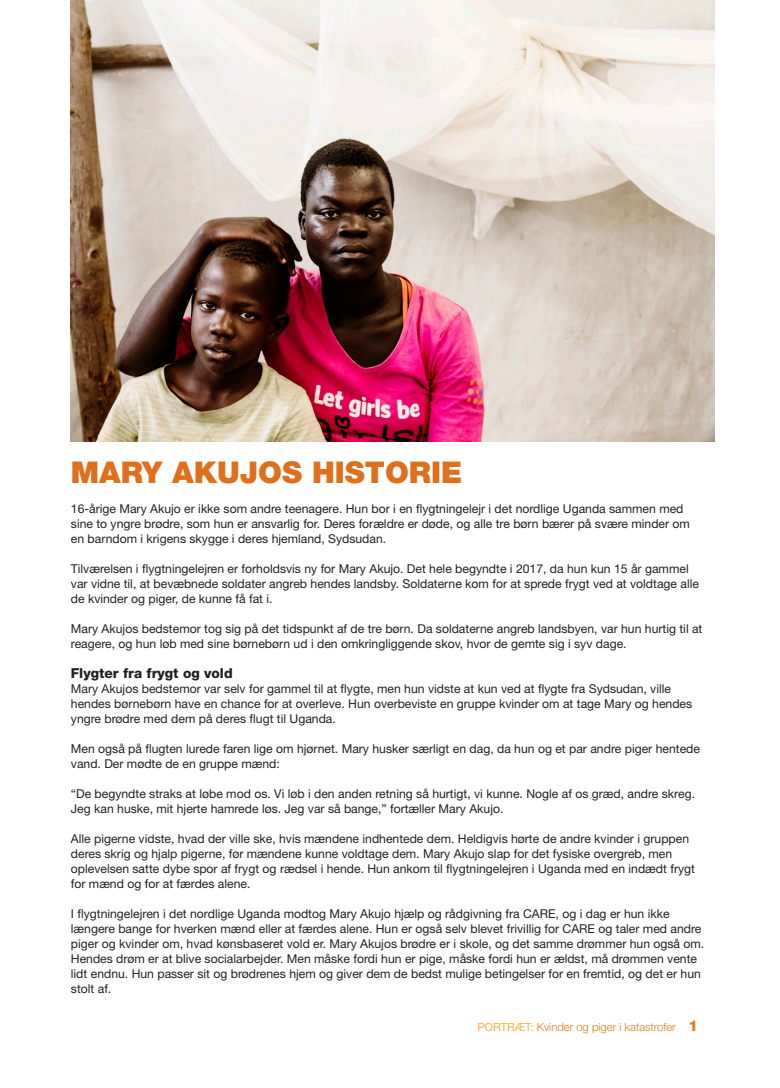
<style>
.page{position:relative;width:780px;height:1088px;background:#fff}
.page>*{position:absolute;margin:0;border:0;box-sizing:border-box;transform-origin:0 0}
.Brød_Tekst{font:900 30px "Helvetica Neue LT Std";color:#e06f1c}
.Fremhævet{font:800 13.75px "Helvetica Neue LT Std";color:#231f20}
.Fremhævet-2{font:12.25px/15px "Helvetica Neue LT Std";color:#231f20}
.t1{font:300 11.25px "Helvetica Neue LT Std";color:#e5771d}
.s1{font-weight:400;color:#fbb03f}
.s2{font-weight:800;font-size:15px}
</style>
<div class="page">
<img style="left:71px;top:0;width:643px;height:441px">
<p class="Brød_Tekst" style="left:71px;top:454px;width:393px">MARY AKUJOS HISTORIE</p>
<p class="Fremhævet-2" style="left:71px;top:501px;width:620px">16-årige Mary Akujo er ikke som andre teenagere. Hun bor i en flygtningelejr i det nordlige Uganda sammen med sine to yngre brødre, som hun er ansvarlig for. Deres forældre er døde, og alle tre børn bærer på svære minder om en barndom i krigens skygge i deres hjemland, Sydsudan.</p>
<p class="Fremhævet-2" style="left:71px;top:561px;width:629px">Tilværelsen i flygtningelejren er forholdsvis ny for Mary Akujo. Det hele begyndte i 2017, da hun kun 15 år gammel var vidne til, at bevæbnede soldater angreb hendes landsby. Soldaterne kom for at sprede frygt ved at voldtage alle de kvinder og piger, de kunne få fat i.</p>
<p class="Fremhævet-2" style="left:71px;top:621px;width:633px">Mary Akujos bedstemor tog sig på det tidspunkt af de tre børn. Da soldaterne angreb landsbyen, var hun hurtig til at reagere, og hun løb med sine børnebørn ud i den omkringliggende skov, hvor de gemte sig i syv dage.</p>
<p class="Fremhævet" style="left:71px;top:665px;width:163px">Flygter fra frygt og vold</p>
<p class="Fremhævet-2" style="left:71px;top:681px;width:623px">Mary Akujos bedstemor var selv for gammel til at flygte, men hun vidste at kun ved at flygte fra Sydsudan, ville hendes børnebørn have en chance for at overleve. Hun overbeviste en gruppe kvinder om at tage Mary og hendes yngre brødre med dem på deres flugt til Uganda.</p>
<p class="Fremhævet-2" style="left:71px;top:741px;width:630px">Men også på flugten lurede faren lige om hjørnet. Mary husker særligt en dag, da hun og et par andre piger hentede vand. Der mødte de en gruppe mænd:</p>
<p class="Fremhævet-2" style="left:71px;top:786px;width:625px">“De begyndte straks at løbe mod os. Vi løb i den anden retning så hurtigt, vi kunne. Nogle af os græd, andre skreg.<br>Jeg kan huske, mit hjerte hamrede løs. Jeg var så bange,” fortæller Mary Akujo.</p>
<p class="Fremhævet-2" style="left:71px;top:831px;width:625px">Alle pigerne vidste, hvad der ville ske, hvis mændene indhentede dem. Heldigvis hørte de andre kvinder i gruppen deres skrig og hjalp pigerne, før mændene kunne voldtage dem. Mary Akujo slap for det fysiske overgreb, men oplevelsen satte dybe spor af frygt og rædsel i hende. Hun ankom til flygtningelejren i Uganda med en indædt frygt for mænd og for at færdes alene.</p>
<p class="Fremhævet-2" style="left:71px;top:906px;width:635px">I flygtningelejren i det nordlige Uganda modtog Mary Akujo hjælp og rådgivning fra CARE, og i dag er hun ikke længere bange for hverken mænd eller at færdes alene. Hun er også selv blevet frivillig for CARE og taler med andre piger og kvinder om, hvad kønsbaseret vold er. Mary Akujos brødre er i skole, og det samme drømmer hun også om.<br>Hendes drøm er at blive socialarbejder. Men måske fordi hun er pige, måske fordi hun er ældst, må drømmen vente lidt endnu. Hun passer sit og brødrenes hjem og giver dem de bedst mulige betingelser for en fremtid, og det er hun stolt af.</p>
<p class="t1" style="left:477px;top:1020px;width:222px"><span class="s1">PORTRÆT:</span> Kvinder og piger i katastrofer <span class="s2">1</span></p>
</div>
